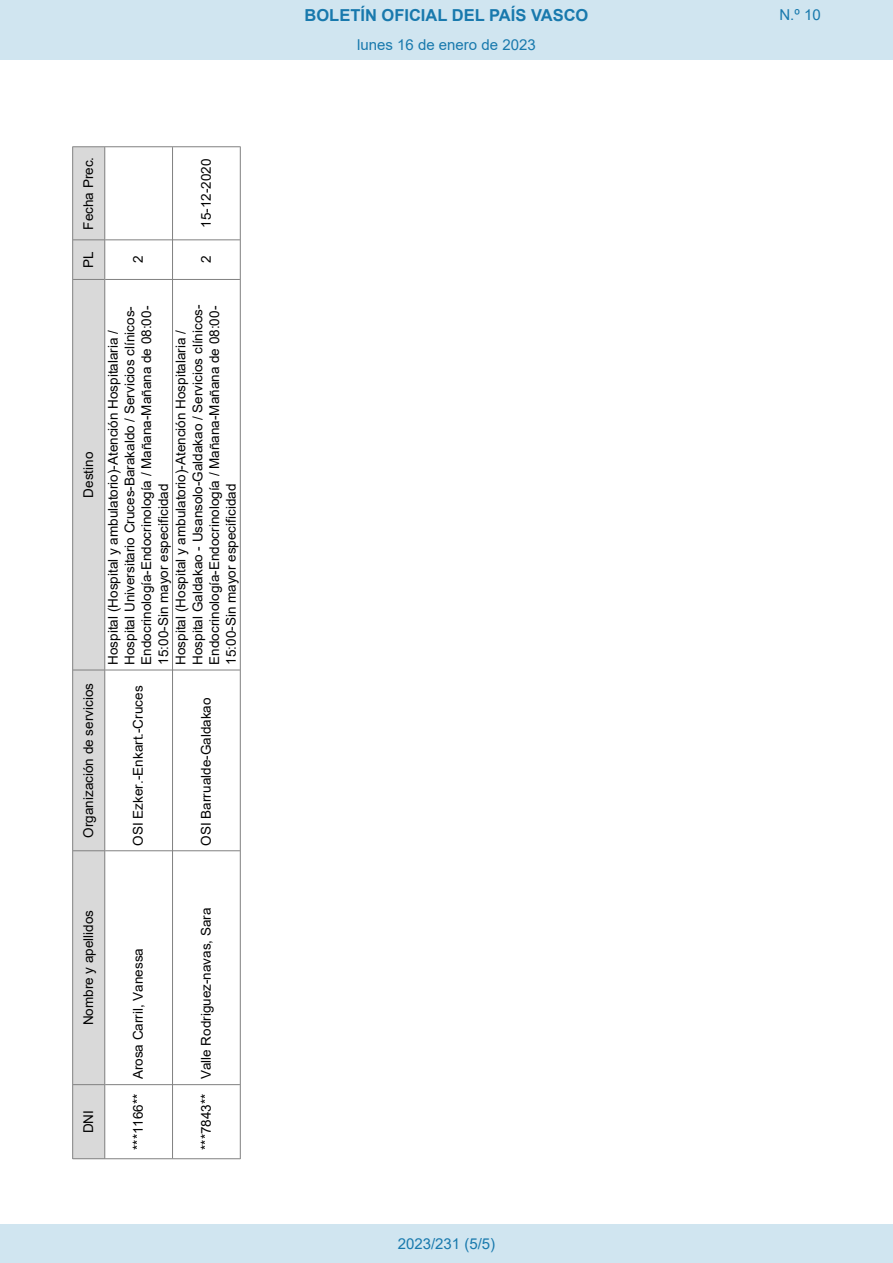
<style>
.page{position:relative;width:893px;height:1263px;background:#fff}
.page>*{position:absolute;margin:0;border:0;box-sizing:border-box;transform-origin:0 0}
.t1{font:700 16.5px "Arial";color:#1879ad}
.Paginacion_Centro{font:15px "Arial";color:#1879ad}
.t2{font:13.5px/16.8px "Arial";color:#000}
</style>
<div class="page">
<div style="left:73px;top:1085px;width:31px;height:73px;background:#d9d9d9"></div>
<div style="left:73px;top:851px;width:31px;height:233px;background:#d9d9d9"></div>
<div style="left:73px;top:670px;width:31px;height:180px;background:#d9d9d9"></div>
<div style="left:73px;top:280px;width:31px;height:390px;background:#d9d9d9"></div>
<div style="left:73px;top:240px;width:31px;height:39px;background:#d9d9d9"></div>
<div style="left:73px;top:147px;width:31px;height:92px;background:#d9d9d9"></div>
<hr style="left:73px;top:1158px;width:167px;height:1px;background:#808080">
<hr style="left:73px;top:1084px;width:31px;height:1px;background:#808080">
<hr style="left:105px;top:1084px;width:67px;height:1px;background:#808080">
<hr style="left:173px;top:1084px;width:67px;height:1px;background:#808080">
<hr style="left:73px;top:850px;width:31px;height:1px;background:#808080">
<hr style="left:105px;top:850px;width:67px;height:1px;background:#808080">
<hr style="left:173px;top:850px;width:67px;height:1px;background:#808080">
<hr style="left:73px;top:670px;width:31px;height:1px;background:#808080">
<hr style="left:105px;top:670px;width:67px;height:1px;background:#808080">
<hr style="left:173px;top:670px;width:67px;height:1px;background:#808080">
<hr style="left:73px;top:279px;width:31px;height:1px;background:#808080">
<hr style="left:105px;top:279px;width:67px;height:1px;background:#808080">
<hr style="left:173px;top:279px;width:67px;height:1px;background:#808080">
<hr style="left:73px;top:239px;width:31px;height:1px;background:#808080">
<hr style="left:105px;top:239px;width:67px;height:1px;background:#808080">
<hr style="left:173px;top:239px;width:67px;height:1px;background:#808080">
<hr style="left:73px;top:146px;width:167px;height:1px;background:#808080">
<hr style="left:72px;top:146px;width:1px;height:1013px;background:#808080">
<hr style="left:104px;top:147px;width:1px;height:1011px;background:#808080">
<hr style="left:172px;top:147px;width:1px;height:1011px;background:#808080">
<hr style="left:240px;top:146px;width:1px;height:1013px;background:#808080">
<div style="left:0;top:0;width:893px;height:60px;background:#d0e5f0"></div>
<div style="left:0;top:1225px;width:893px;height:38px;background:#d0e5f0"></div>
<p class="t2" style="left:80px;top:230px;width:74px;rotate:-90deg">Fecha Prec.</p>
<p class="t2" style="left:80px;top:268px;width:18px;rotate:-90deg">PL</p>
<p class="t2" style="left:130px;top:263px;width:9px;rotate:-90deg">2</p>
<p class="t2" style="left:197px;top:228px;width:71px;rotate:-90deg">15-12-2020</p>
<p class="t2" style="left:197px;top:263px;width:9px;rotate:-90deg">2</p>
<p class="t2" style="left:80px;top:498px;width:47px;rotate:-90deg">Destino</p>
<p class="t2" style="left:80px;top:838px;width:156px;rotate:-90deg">Organización de servicios</p>
<p class="t2" style="left:172px;top:665px;width:362px;rotate:-90deg">Hospital (Hospital y ambulatorio)-Atención Hospitalaria / Hospital Galdakao - Usansolo-Galdakao / Servicios clínicos-Endocrinología-Endocrinología / Mañana-Mañana de 08:00- 15:00-Sin mayor especificidad</p>
<p class="t2" style="left:105px;top:665px;width:360px;rotate:-90deg">Hospital (Hospital y ambulatorio)-Atención Hospitalaria / Hospital Universitario Cruces-Barakaldo / Servicios clínicos-Endocrinología-Endocrinología / Mañana-Mañana de 08:00- 15:00-Sin mayor especificidad</p>
<p class="t2" style="left:130px;top:845px;width:161px;rotate:-90deg">OSI Ezker.-Enkart.-Cruces</p>
<p class="t2" style="left:197px;top:845px;width:149px;rotate:-90deg">OSI Barrualde-Galdakao</p>
<p class="t2" style="left:80px;top:1025px;width:117px;rotate:-90deg">Nombre y apellidos</p>
<p class="t2" style="left:80px;top:1133px;width:25px;rotate:-90deg">DNI</p>
<p class="t2" style="left:130px;top:1150px;width:203px;rotate:-90deg">***1166** Arosa Carril, Vanessa</p>
<p class="t2" style="left:197px;top:1150px;width:244px;rotate:-90deg">***7843** Valle Rodriguez-navas, Sara</p>
<p class="t1" style="left:305px;top:3px;width:285px">BOLETÍN OFICIAL DEL PAÍS VASCO</p>
<p class="Paginacion_Centro" style="left:779px;top:5px;width:43px">N.º 10</p>
<p class="Paginacion_Centro" style="left:357px;top:35px;width:180px">lunes 16 de enero de 2023</p>
<p class="Paginacion_Centro" style="left:398px;top:1234px;width:99px">2023/231 (5/5)</p>
</div>
